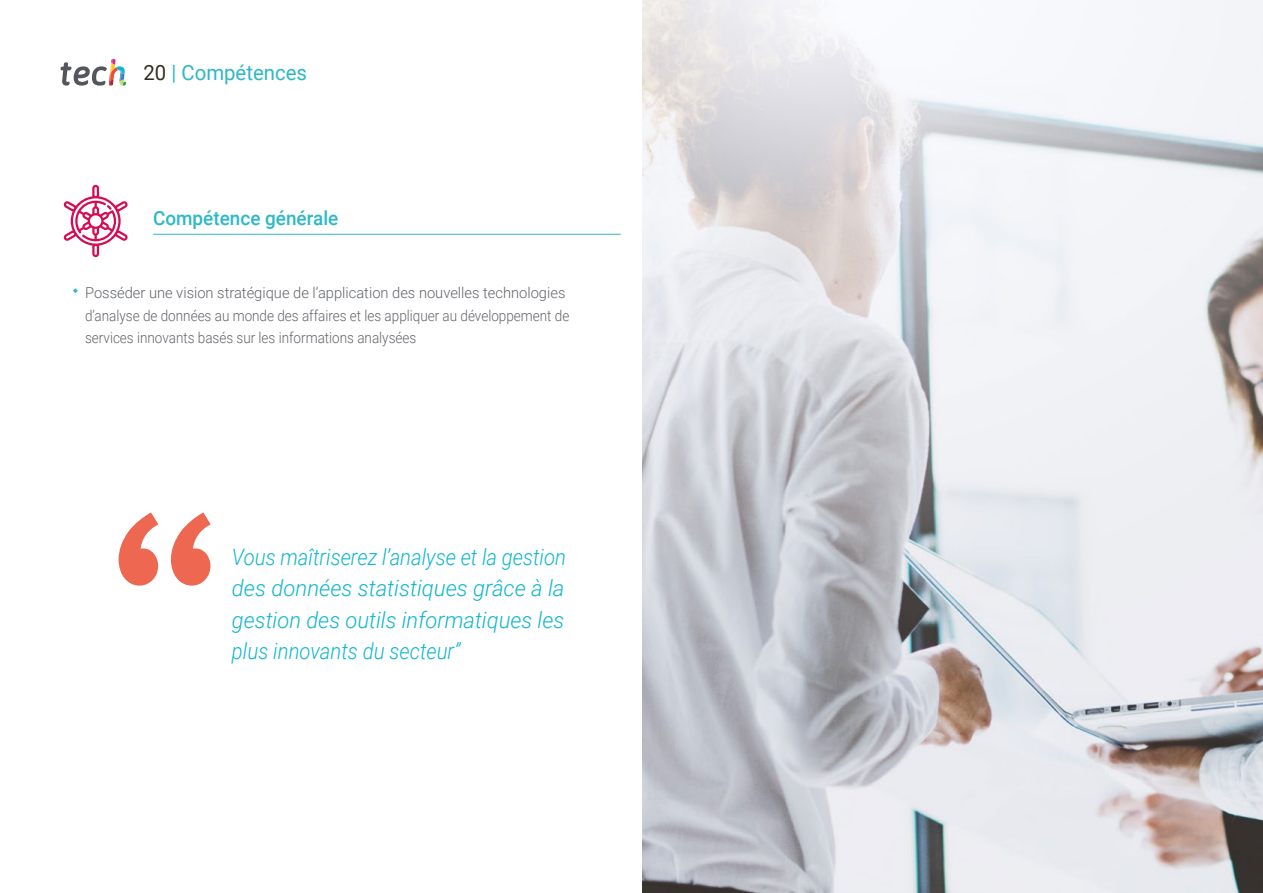
<style>
.page{position:relative;width:1263px;height:893px;background:#fff}
.page>*{position:absolute;margin:0;border:0;box-sizing:border-box;transform-origin:0 0}
.t1{font:italic 300 22.5px/31.5px "Roboto";color:#0fb6cf;text-align:justify;scale:.9 1}
.t2{font:21px "Roboto";color:#2db8c5}
.t3{font:500 19.5px "Roboto";color:#2db8c5}
.t4{font:300 15px/22.5px "Roboto";color:#61646a}
.s1{color:#312e20}
</style>
<div class="page">
<svg style="left:61px;top:59px;width:65px;height:27px"></svg>
<img style="left:642px;top:0;width:621px;height:893px">
<svg style="left:119px;top:512px;width:92px;height:74px"></svg>
<hr style="left:153px;top:234px;width:468px;height:1px;background:#2db8c5">
<svg style="left:63px;top:185px;width:65px;height:72px"></svg>
<h2 class="t2" style="left:144px;top:57px;width:165px"><span class="s1">20</span> | Compétences</h2>
<h3 class="t3" style="left:153px;top:205px;width:187px">Compétence générale</h3>
<p class="t4" style="left:85px;top:281px;width:486px">Posséder une vision stratégique de l’application des nouvelles technologies d’analyse de données au monde des affaires et les appliquer au développement de services innovants basés sur les informations analysées</p>
<h1 class="t1" style="left:232px;top:540px;width:373px">Vous maîtriserez l’analyse et la gestion des données statistiques grâce à la gestion des outils informatiques les plus innovants du secteur”</h1>
</div>
